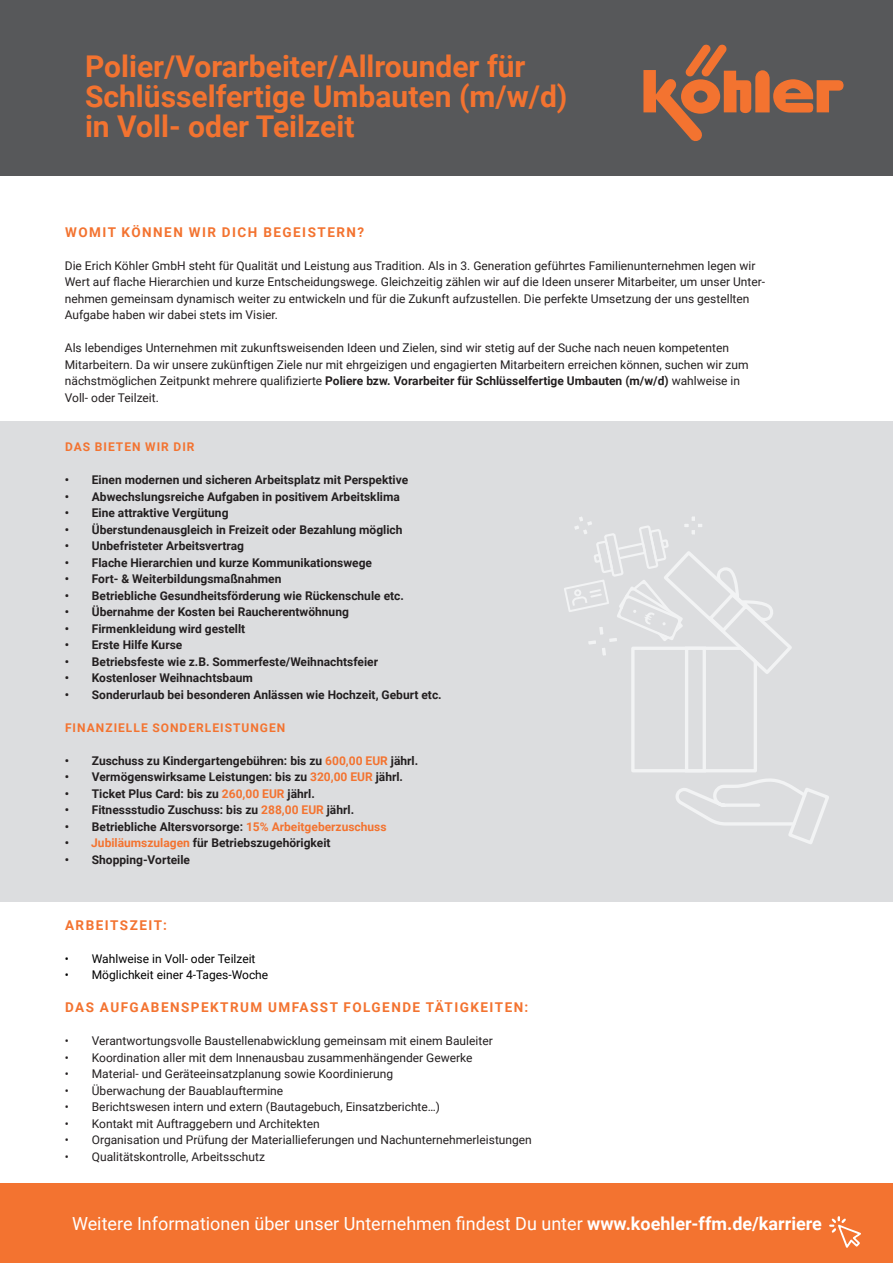
<style>
.page{position:relative;width:893px;height:1263px;background:#fff}
.page>*{position:absolute;margin:0;border:0;box-sizing:border-box;transform-origin:0 0}
.t1{font:700 30px/30px "Roboto";color:#f37330}
.t2{font:18px "Roboto";color:#fff}
.t3{font:700 13.5px "Roboto";letter-spacing:.11em;color:#f37330}
.t4{font:12px/16.5px "Roboto";color:#231f20}
.t5{font:700 12px "Roboto";color:#231f20}
.t6{font:12px "Roboto";color:#000}
.t7{font:700 12px "Roboto";letter-spacing:.085em;color:#f37330}
.s1{font-weight:700}
.s2{color:#f37330}
</style>
<div class="page">
<div style="left:1px;top:421px;width:892px;height:480px;background:#dcdddf"></div>
<svg style="left:564px;top:516px;width:265px;height:328px"></svg>
<div style="left:0;top:0;width:893px;height:175px;background:#57585a"></div>
<svg style="left:643px;top:45px;width:201px;height:96px"></svg>
<div style="left:0;top:1183px;width:893px;height:80px;background:#f37330"></div>
<svg style="left:829px;top:1216px;width:32px;height:32px"></svg>
<h1 class="t1" style="left:85px;top:50px;width:484px">Polier/Vorarbeiter/Allrounder für<br>Schlüsselfertige Umbauten (m/w/d) in Voll- oder Teilzeit</h1>
<p class="t3" style="left:65px;top:222px;width:300px">WOMIT KÖNNEN WIR DICH BEGEISTERN?</p>
<p class="t4" style="left:65px;top:257px;width:702px">Die Erich Köhler GmbH steht für Qualität und Leistung aus Tradition. Als in 3. Generation geführtes Familienunternehmen legen wir Wert auf flache Hierarchien und kurze Entscheidungswege. Gleichzeitig zählen wir auf die Ideen unserer Mitarbeiter, um unser Unter&shy;nehmen gemeinsam dynamisch weiter zu entwickeln und für die Zukunft aufzustellen. Die perfekte Umsetzung der uns gestellten Aufgabe haben wir dabei stets im Visier.</p>
<p class="t4" style="left:65px;top:339px;width:685px">Als lebendiges Unternehmen mit zukunftsweisenden Ideen und Zielen, sind wir stetig auf der Suche nach neuen kompetenten Mitarbeitern. Da wir unsere zukünftigen Ziele nur mit ehrgeizigen und engagierten Mitarbeitern erreichen können, suchen wir zum nächstmöglichen Zeitpunkt mehrere qualifizierte <span class="s1">Poliere bzw. Vorarbeiter für Schlüsselfertige Umbauten (m/w/d)</span> wahlweise in Voll- oder Teilzeit.</p>
<p class="t7" style="left:65px;top:438px;width:131px">DAS BIETEN WIR DIR</p>
<p class="t5" style="left:65px;top:471px;width:345px">• Einen modernen und sicheren Arbeitsplatz mit Perspektive</p>
<p class="t5" style="left:65px;top:488px;width:336px">• Abwechslungsreiche Aufgaben in positivem Arbeitsklima</p>
<p class="t5" style="left:65px;top:504px;width:165px">• Eine attraktive Vergütung</p>
<p class="t5" style="left:65px;top:521px;width:339px">• Überstundenausgleich in Freizeit oder Bezahlung möglich</p>
<p class="t5" style="left:65px;top:537px;width:181px">• Unbefristeter Arbeitsvertrag</p>
<p class="t5" style="left:65px;top:554px;width:309px">• Flache Hierarchien und kurze Kommunikationswege</p>
<p class="t5" style="left:65px;top:570px;width:218px">• Fort- &amp; Weiterbildungsmaßnahmen</p>
<p class="t5" style="left:65px;top:587px;width:341px">• Betriebliche Gesundheitsförderung wie Rückenschule etc.</p>
<p class="t5" style="left:65px;top:603px;width:286px">• Übernahme der Kosten bei Raucherentwöhnung</p>
<p class="t5" style="left:65px;top:620px;width:182px">• Firmenkleidung wird gestellt</p>
<p class="t5" style="left:65px;top:636px;width:119px">• Erste Hilfe Kurse</p>
<p class="t5" style="left:65px;top:653px;width:315px">• Betriebsfeste wie z.B. Sommerfeste/Weihnachtsfeier</p>
<p class="t5" style="left:65px;top:669px;width:190px">• Kostenloser Weihnachtsbaum</p>
<p class="t5" style="left:65px;top:686px;width:378px">• Sonderurlaub bei besonderen Anlässen wie Hochzeit, Geburt etc.</p>
<p class="t7" style="left:65px;top:719px;width:222px">FINANZIELLE SONDERLEISTUNGEN</p>
<p class="t5" style="left:65px;top:752px;width:355px">• Zuschuss zu Kindergartengebühren: bis zu <span class="s2">600,00 EUR</span> jährl.</p>
<p class="t5" style="left:65px;top:768px;width:340px">• Vermögenswirksame Leistungen: bis zu <span class="s2">320,00 EUR</span> jährl.</p>
<p class="t5" style="left:65px;top:785px;width:252px">• Ticket Plus Card: bis zu <span class="s2">260,00 EUR</span> jährl.</p>
<p class="t5" style="left:65px;top:801px;width:291px">• Fitnessstudio Zuschuss: bis zu <span class="s2">288,00 EUR</span> jährl.</p>
<p class="t5" style="left:65px;top:818px;width:323px">• Betriebliche Altersvorsorge: <span class="s2">15% Arbeitgeberzuschuss</span></p>
<p class="t5" style="left:65px;top:834px;width:267px">• <span class="s2">Jubiläumszulagen</span> für Betriebszugehörigkeit</p>
<p class="t5" style="left:65px;top:851px;width:127px">• Shopping-Vorteile</p>
<p class="t3" style="left:65px;top:915px;width:103px">ARBEITSZEIT:</p>
<p class="t6" style="left:65px;top:950px;width:192px">• Wahlweise in Voll- oder Teilzeit</p>
<p class="t6" style="left:65px;top:966px;width:205px">• Möglichkeit einer 4-Tages-Woche</p>
<p class="t3" style="left:65px;top:998px;width:465px">DAS AUFGABENSPEKTRUM UMFASST FOLGENDE TÄTIGKEITEN:</p>
<p class="t4" style="left:65px;top:1032px;width:429px">• Verantwortungsvolle Baustellenabwicklung gemeinsam mit einem Bauleiter</p>
<p class="t4" style="left:65px;top:1049px;width:409px">• Koordination aller mit dem Innenausbau zusammenhängender Gewerke</p>
<p class="t4" style="left:65px;top:1065px;width:330px">• Material- und Geräteeinsatzplanung sowie Koordinierung</p>
<p class="t4" style="left:65px;top:1082px;width:220px">• Überwachung der Bauablauftermine</p>
<p class="t4" style="left:65px;top:1098px;width:377px">• Berichtswesen intern und extern (Bautagebuch, Einsatzberichte…)</p>
<p class="t4" style="left:65px;top:1115px;width:256px">• Kontakt mit Auftraggebern und Architekten</p>
<p class="t4" style="left:65px;top:1131px;width:469px">• Organisation und Prüfung der Materiallieferungen und Nachunternehmerleistungen</p>
<p class="t4" style="left:65px;top:1148px;width:202px">• Qualitätskontrolle, Arbeitsschutz</p>
<h2 class="t2" style="left:72px;top:1211px;width:751px">Weitere Informationen über unser Unternehmen findest Du unter <span class="s1">www.koehler-ffm.de/karriere</span></h2>
</div>
